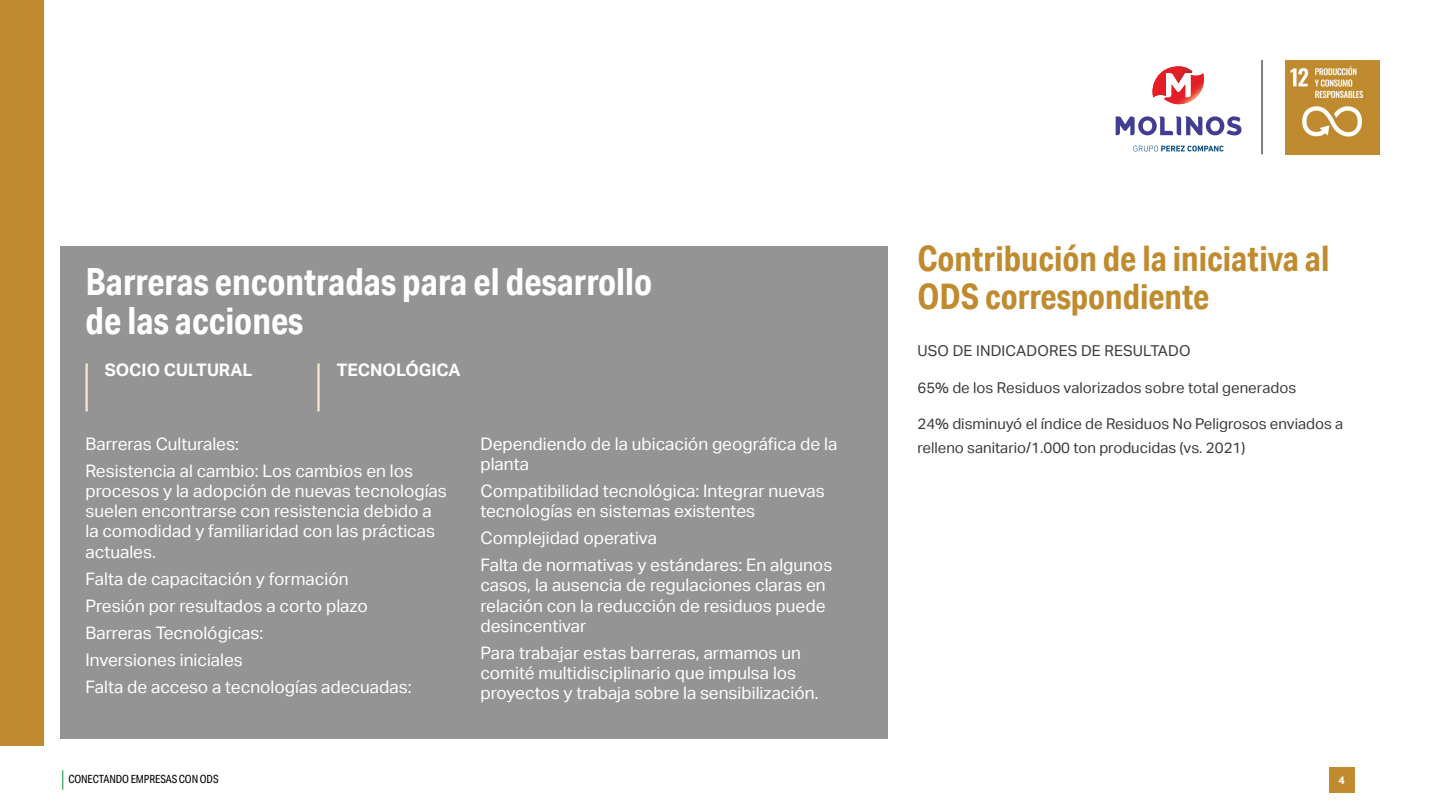
<style>
.page{position:relative;width:1440px;height:810px;background:#fff}
.page>*{position:absolute;margin:0;border:0;box-sizing:border-box;transform-origin:0 0}
.t1{font:700 37.5px/38.2px "Aktiv Grotesk Cd";color:#fff}
.t2{font:700 35.25px/38.2px "Aktiv Grotesk Cd";color:#bf8b2e}
.t3{font:17.25px/20.2px "Aktiv Grotesk";color:#fff}
.t4{font:700 17.25px "Aktiv Grotesk";color:#fff}
.t5{font:15px/23.2px "Aktiv Grotesk";color:#3c3c3b}
.t6{font:11.25px "Aktiv Grotesk Cd";letter-spacing:-.01em;color:#000}
.t7{font:700 10.88px "Aktiv Grotesk";color:#fff}
</style>
<div class="page">
<svg style="left:62px;top:770px;width:1px;height:20px"></svg>
<div style="left:1329px;top:767px;width:25px;height:26px;background:#bf8b2e"></div>
<img style="left:1285px;top:60px;width:95px;height:95px">
<hr style="left:1262px;top:60px;width:1px;height:94px;background:#000">
<svg style="left:1133px;top:146px;width:91px;height:6px"></svg>
<svg style="left:1116px;top:116px;width:125px;height:19px"></svg>
<svg style="left:1152px;top:66px;width:52px;height:38px"></svg>
<div style="left:0;top:0;width:44px;height:746px;background:#bf8b2e"></div>
<div style="left:60px;top:246px;width:828px;height:492px;background:#949494"></div>
<hr style="left:85px;top:363px;width:3px;height:48px;background:#f7e9ce">
<hr style="left:317px;top:363px;width:3px;height:48px;background:#f7e9ce">
<h1 class="t1" style="left:86px;top:262px;width:568px">Barreras encontradas para el desarrollo de las acciones</h1>
<p class="t4" style="left:105px;top:360px;width:149px">SOCIO CULTURAL</p>
<p class="t4" style="left:337px;top:360px;width:125px">TECNOLÓGICA</p>
<p class="t3" style="left:86px;top:430px;width:329px;line-height:27px">Barreras Culturales:<br>Resistencia al cambio: Los cambios en los</p>
<p class="t3" style="left:86px;top:481px;width:363px">procesos y la adopción de nuevas tecnologías suelen encontrarse con resistencia debido a la comodidad y familiaridad con las prácticas actuales.</p>
<p class="t3" style="left:86px;top:565px;width:328px;line-height:27px">Falta de capacitación y formación<br>Presión por resultados a corto plazo<br>Barreras Tecnológicas:<br>Inversiones iniciales<br>Falta de acceso a tecnologías adecuadas:</p>
<p class="t3" style="left:480px;top:433px;width:358px">Dependiendo de la ubicación geográfica de la planta</p>
<p class="t3" style="left:480px;top:481px;width:346px">Compatibilidad tecnológica: Integrar nuevas tecnologías en sistemas existentes</p>
<p class="t3" style="left:480px;top:525px;width:353px;line-height:27px">Complejidad operativa<br>Falta de normativas y estándares: En algunos</p>
<p class="t3" style="left:480px;top:575px;width:347px;text-align:justify">casos, la ausencia de regulaciones claras en relación con la reducción de residuos puede desincentivar</p>
<p class="t3" style="left:480px;top:643px;width:340px">Para trabajar estas barreras, armamos un comité multidisciplinario que impulsa los proyectos y trabaja sobre la sensibilización.</p>
<h2 class="t2" style="left:917px;top:239px;width:413px">Contribución de la iniciativa al<br>ODS correspondiente</h2>
<p class="t5" style="left:917px;top:339px;width:275px">USO DE INDICADORES DE RESULTADO</p>
<p class="t5" style="left:917px;top:376px;width:380px">65% de los Residuos valorizados sobre total generados</p>
<p class="t5" style="left:917px;top:413px;width:427px">24% disminuyó el índice de Residuos No Peligrosos enviados a relleno sanitario/1.000 ton producidas (vs. 2021)</p>
<p class="t6" style="left:68px;top:773px;width:152px">CONECTANDO EMPRESAS CON ODS</p>
<p class="t7" style="left:1338px;top:774px;width:8px">4</p>
</div>
